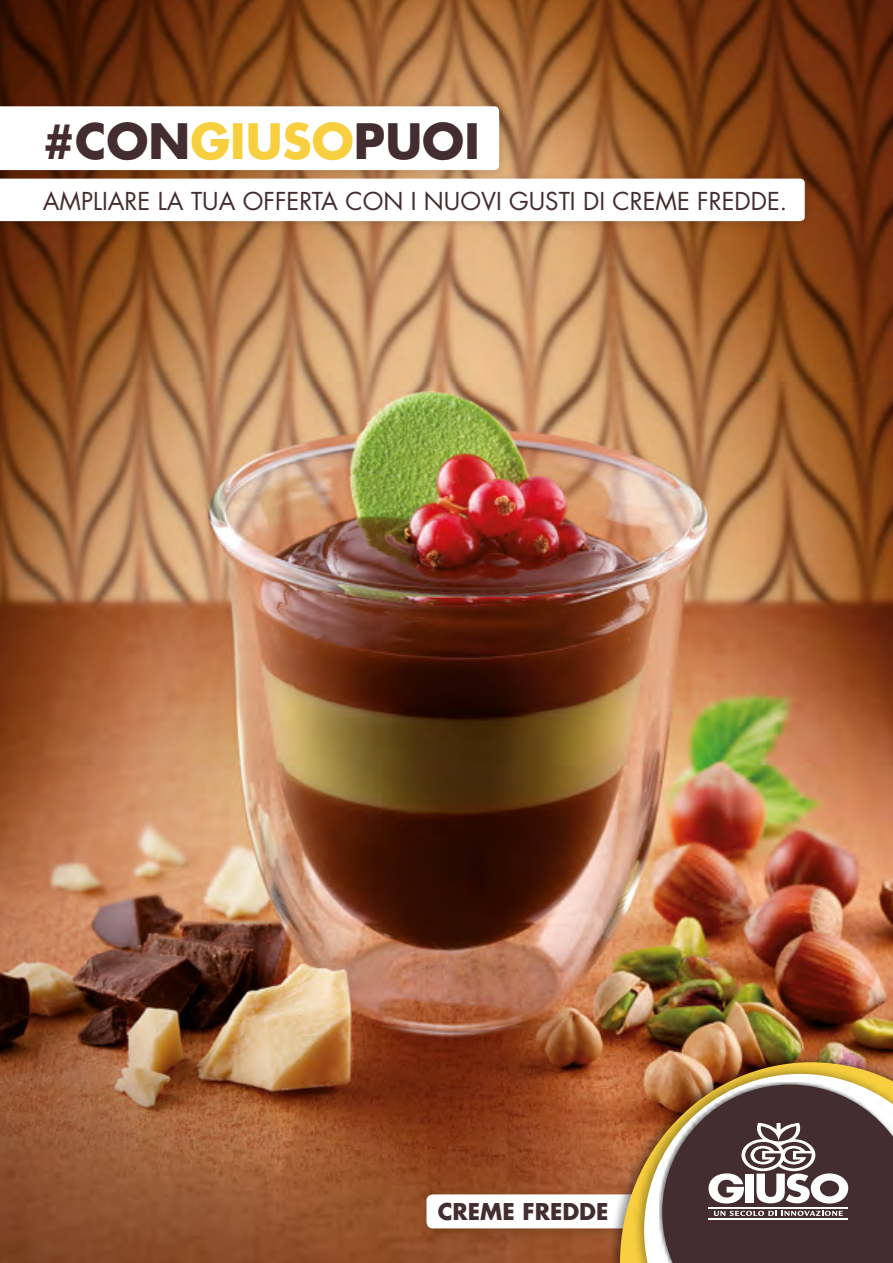
<style>
.page{position:relative;width:893px;height:1263px;background:#fff}
.page>*{position:absolute;margin:0;border:0;box-sizing:border-box;transform-origin:0 0}
.t1{font:700 47.4px "Futura";color:#432d30}
.t2{font:24px "Futura";color:#432d30}
.t3{font:700 22.5px "Futura";color:#432d30}
.s1{color:#f8cf3e}
</style>
<div class="page">
<img style="left:0;top:0;width:893px;height:1263px">
<div style="left:0;top:101px;width:508px;height:79px;background:#000;opacity:.15"></div>
<svg style="left:0;top:106px;width:499px;height:64px"></svg>
<div style="left:0;top:173px;width:814px;height:58px;background:#000;opacity:.15"></div>
<svg style="left:0;top:179px;width:805px;height:42px"></svg>
<div style="left:420px;top:1187px;width:295px;height:56px;background:#000;opacity:.17"></div>
<div style="left:426px;top:1194px;width:274px;height:34px;background:#fff;border-radius:6px"></div>
<div style="left:609px;top:1052px;width:284px;height:211px;background:#000;opacity:.44"></div>
<svg style="left:620px;top:1062px;width:273px;height:201px;background:#c38446"></svg>
<div style="left:632px;top:1063px;width:261px;height:200px;background:#000;opacity:.33"></div>
<svg style="left:643px;top:1072px;width:250px;height:191px"></svg>
<div style="left:659px;top:1082px;width:234px;height:181px;background:#000;opacity:.5"></div>
<svg style="left:662px;top:1084px;width:231px;height:179px;background:#685452"></svg>
<hr style="left:709px;top:1208px;width:139px;height:1px;background:#fff">
<hr style="left:709px;top:1218px;width:139px;height:1px;background:#fff">
<h1 class="t1" style="left:43px;top:108px;width:439px">#CON<span class="s1">GIUSO</span>PUOI</h1>
<p class="t2" style="left:43px;top:185px;width:746px">AMPLIARE LA TUA OFFERTA CON I NUOVI GUSTI DI CREME FREDDE.</p>
<p class="t3" style="left:438px;top:1196px;width:172px">CREME FREDDE</p>
</div>
